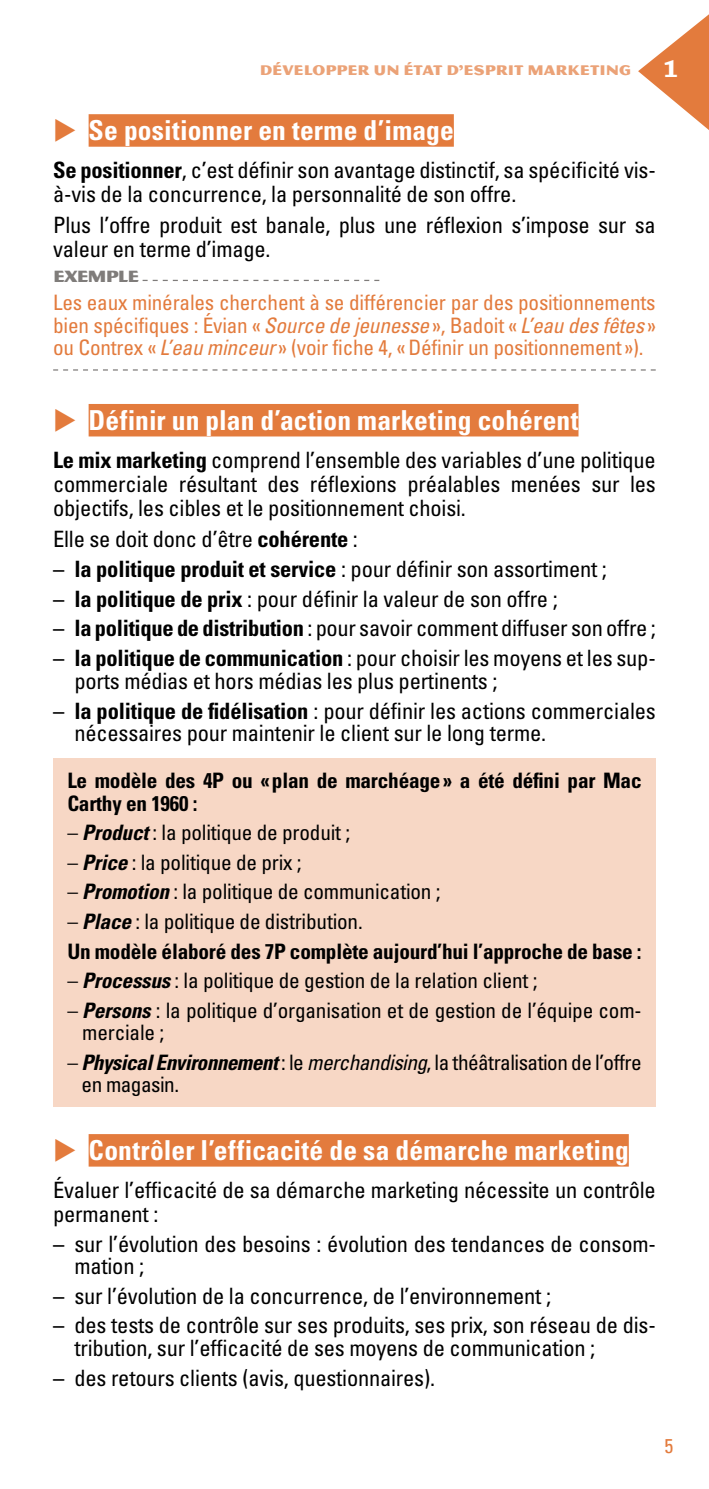
<style>
.page{position:relative;width:709px;height:1489px;background:#fff}
.page>*{position:absolute;margin:0;border:0;box-sizing:border-box;transform-origin:0 0}
.t1{font:700 condensed 27.5px "Univers LT Std";letter-spacing:.005em;color:#fff}
.t2{font:condensed 22.5px/23.8px "Univers LT Std";letter-spacing:-.01em;color:#000}
.t3{font:700 condensed 22.5px "Univers LT Std";letter-spacing:-.01em;color:#000}
.t4{font:condensed 21.25px/22.5px "Univers LT Std";letter-spacing:-.01em;color:#000}
.t5{font:condensed 21.25px/22.5px "Univers LT Std";letter-spacing:-.01em;color:#e37b3d;text-align:justify}
.t6{font:700 condensed 21.25px/22.5px "Univers LT Std";letter-spacing:-.01em;color:#000}
.t7{font:condensed 20px "Univers LT Std";color:#e37b3d}
.t8{font:17.5px "Magnesium MVB Std";letter-spacing:-.05em;color:#7f7c7a}
.t9{font:15px "Magnesium MVB Std";color:#eba277}
.s1{font-family:"Chaparral Pro";font-weight:700;font-size:26.25px;color:#fff}
.s2{font-weight:700}
.s3{font-style:italic}
.s4{font-family:"Frutiger LT Std";font-weight:400;font-stretch:normal}
.s5{font-weight:400}
.s6{font-family:"Frutiger LT Std";font-stretch:normal}
.s7{font-weight:700;font-style:italic}
</style>
<div class="page">
<svg style="left:638px;top:14px;width:71px;height:116px"></svg>
<div style="left:89px;top:114px;width:365px;height:33px;background:#e37b3d"></div>
<svg style="left:53px;top:369px;width:603px;height:1px"></svg>
<div style="left:89px;top:404px;width:489px;height:32px;background:#e37b3d"></div>
<div style="left:89px;top:1133px;width:540px;height:33px;background:#e37b3d"></div>
<div style="left:53px;top:758px;width:603px;height:348px;background:#f7d7c5"></div>
<svg style="left:143px;top:280px;width:236px;height:1px"></svg>
<p class="t9" style="left:260px;top:61px;width:420px">DÉVELOPPER UN ÉTAT D’ESPRIT MARKETING <span class="s1">1</span></p>
<p class="t1" style="left:89px;top:114px;width:367px">Se positionner en terme d’image</p>
<p class="t2" style="left:53px;top:158px;width:604px"><span class="s2">Se positionner</span>, c’est définir son avantage distinctif, sa spécificité vis&shy;à-vis de la concurrence, la personnalité de son offre.</p>
<p class="t2" style="left:53px;top:213px;width:604px">Plus l’offre produit est banale, plus une réflexion s’impose sur sa valeur en terme d’image.</p>
<p class="t5" style="left:53px;top:291px;width:604px">Les eaux minérales cherchent à se différencier par des positionnements bien spécifiques : Évian «<span class="s3">Source de jeunesse</span>», Badoit «<span class="s3">L’eau des fêtes</span>» ou Contrex «<span class="s3">L’eau minceur</span>» (voir fiche 4, «Définir un positionnement»).</p>
<p class="t8" style="left:53px;top:265px;width:87px">EXEMPLE</p>
<p class="t1" style="left:89px;top:403px;width:491px">Définir un plan d’action marketing cohérent</p>
<p class="t2" style="left:53px;top:448px;width:604px;text-align:justify"><span class="s2">Le mix marketing</span> comprend l’ensemble des variables d’une politique commerciale résultant des réflexions préalables menées sur les objectifs, les cibles et le positionnement choisi.</p>
<p class="t2" style="left:53px;top:526px;width:306px">Elle se doit donc d’être <span class="s2">cohérente</span> :</p>
<p class="t3" style="left:53px;top:554px;width:555px"><span class="s4">–</span> la politique produit et service <span class="s5">: pour définir son assortiment ;</span></p>
<p class="t2" style="left:53px;top:586px;width:506px"><span class="s6">–</span> <span class="s2">la politique de prix</span> : pour définir la valeur de son offre ;</p>
<p class="t2" style="left:53px;top:616px;width:604px"><span class="s6">–</span> <span class="s2">la politique de distribution</span> : pour savoir comment diffuser son offre ;</p>
<p class="t2" style="left:74px;top:647px;width:583px;line-height:22.5px;text-indent:-21px"><span class="s6">–</span> <span class="s2">la politique de communication</span> : pour choisir les moyens et les sup&shy;ports médias et hors médias les plus pertinents ;</p>
<p class="t2" style="left:74px;top:699px;width:583px;line-height:22.5px;text-indent:-21px"><span class="s6">–</span> <span class="s2">la politique de fidélisation</span> : pour définir les actions commerciales nécessaires pour maintenir le client sur le long terme.</p>
<p class="t6" style="left:67px;top:769px;width:576px">Le modèle des 4P ou «plan de marchéage» a été défini par Mac<br>Carthy en 1960 :</p>
<p class="t4" style="left:67px;top:821px;width:284px">– <span class="s7">Product</span> : la politique de produit ;</p>
<p class="t4" style="left:67px;top:850px;width:236px">– <span class="s7">Price</span> : la politique de prix ;</p>
<p class="t4" style="left:67px;top:880px;width:375px">– <span class="s7">Promotion</span> : la politique de communication ;</p>
<p class="t6" style="left:67px;top:906px;width:576px;line-height:29.5px"><span class="s5">–</span> <span class="s3">Place</span> <span class="s5">: la politique de distribution.<br></span>Un modèle élaboré des 7P complète aujourd’hui l’approche de base :</p>
<p class="t4" style="left:67px;top:968px;width:471px">– <span class="s7">Processus</span> : la politique de gestion de la relation client ;</p>
<p class="t4" style="left:82px;top:998px;width:561px;text-indent:-15px">– <span class="s7">Persons</span> : la politique d’organisation et de gestion de l’équipe com&shy;merciale ;</p>
<p class="t4" style="left:82px;top:1050px;width:561px;text-indent:-14px">– <span class="s7">Physical Environnement</span> : le <span class="s3">merchandising</span>, la théâtralisation de l’offre en magasin.</p>
<p class="t1" style="left:89px;top:1133px;width:541px">Contrôler l’efficacité de sa démarche marketing</p>
<p class="t2" style="left:53px;top:1177px;width:604px">Évaluer l’efficacité de sa démarche marketing nécessite un contrôle permanent :</p>
<p class="t2" style="left:74px;top:1231px;width:583px;line-height:22.5px;text-indent:-21px"><span class="s6">–</span> sur l’évolution des besoins : évolution des tendances de consom&shy;mation ;</p>
<p class="t2" style="left:53px;top:1283px;width:499px"><span class="s6">–</span> sur l’évolution de la concurrence, de l’environnement ;</p>
<p class="t2" style="left:74px;top:1313px;width:583px;line-height:22.5px;text-indent:-21px"><span class="s6">–</span> des tests de contrôle sur ses produits, ses prix, son réseau de dis&shy;tribution, sur l’efficacité de ses moyens de communication ;</p>
<p class="t2" style="left:53px;top:1365px;width:383px"><span class="s6">–</span> des retours clients (avis, questionnaires).</p>
<p class="t7" style="left:664px;top:1433px;width:10px">5</p>
</div>
